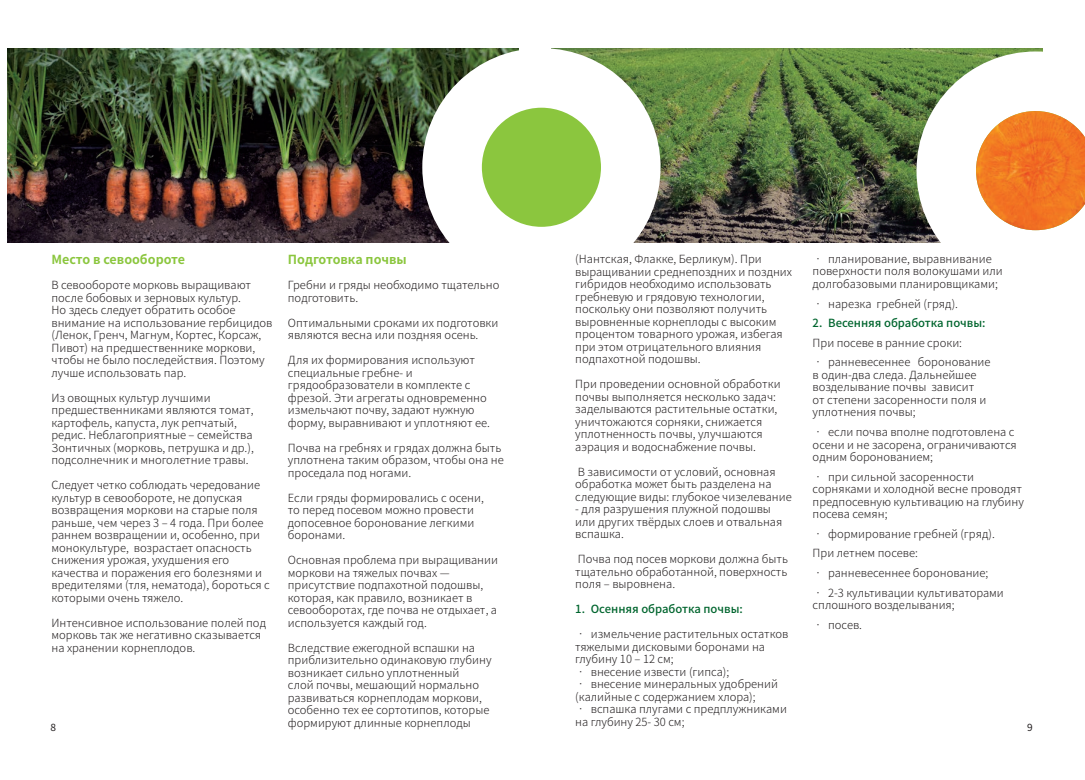
<style>
.page{position:relative;width:1085px;height:780px;background:#fff}
.page>*{position:absolute;margin:0;border:0;box-sizing:border-box;transform-origin:0 0}
.t1{font:700 12.5px "Source Han Sans TC";color:#8bc63e}
.t2{font:300 11.25px/12.5px "Source Han Sans TC";color:#231f20}
.t3{font:500 11.25px "Source Han Sans TC";color:#00652e}
.t4{font:11.25px "Source Sans Pro";color:#231f20}
.s1{font-style:inherit}
</style>
<div class="page">
<img style="left:560px;top:49px;width:481px;height:194px">
<img style="left:7px;top:49px;width:511px;height:194px">
<svg style="left:916px;top:51px;width:127px;height:192px"></svg>
<img style="left:975px;top:111px;width:109px;height:119px">
<div style="left:422px;top:48px;width:238px;height:238px;background:#fff;border-radius:50%"></div>
<div style="left:482px;top:108px;width:119px;height:119px;background:#8bc63e;border-radius:50%"></div>
<p class="t1" style="left:51px;top:252px;width:135px">Место в севообороте</p>
<p class="t2" style="left:51px;top:279px;width:222px">В севообороте морковь выращивают после бобовых и зерновых культур.<br>Но здесь следует обратить особое внимание на использование гербицидов (<span class="s1">Л</span>енок, Гренч, Магнум, Кортес, Корсаж, Пивот) на предшественнике моркови, чтобы не было последействия. Поэтому лучше использовать пар.</p>
<p class="t2" style="left:51px;top:391px;width:204px">Из овощных культур лучшими предшественниками являются томат, картофель, капуста, лук репчатый, редис. Неблагоприятные – семейства Зонтичных (морковь, петрушка и др.), подсолнечник и многолетние травы.</p>
<p class="t2" style="left:51px;top:479px;width:220px">Следует четко соблюдать чередование культур в севообороте, не допуская возвращения моркови на старые поля раньше, чем через 3 – 4 года. При более раннем возвращении и, особенно, при монокультуре, возрастает опасность снижения урожая, ухудшения его качества и поражения его болезнями и вредителями (тля, нематода), бороться с которыми очень тяжело.</p>
<p class="t2" style="left:51px;top:616px;width:216px">Интенсивное использование полей под морковь так же негативно сказывается на хранении корнеплодов.</p>
<p class="t2" style="left:575px;top:253px;width:218px">(Нантская, Флакке, Берликум). При выращивании среднепоздних и поздних гибридов необходимо использовать гребневую и грядовую технологии, поскольку они позволяют получить выровненные корнеплоды с высоким процентом товарного урожая, избегая при этом отрицательного влияния подпахотной подошвы.</p>
<p class="t2" style="left:575px;top:378px;width:207px">При проведении основной обработки почвы выполняется несколько задач: заделываются растительные остатки, уничтожаются сорняки, снижается уплотненность почвы, улучшаются аэрация и водоснабжение почвы.</p>
<p class="t2" style="left:575px;top:465px;width:218px">В зависимости от условий, основная обработка может быть разделена на следующие виды: глубокое чизелевание</p>
<p class="t2" style="left:575px;top:503px;width:208px">- для разрушения плужной подошвы или других твёрдых слоев и отвальная вспашка.</p>
<p class="t2" style="left:575px;top:553px;width:214px;text-align:justify">Почва под посев моркови должна быть тщательно обработанной, поверхность поля – выровнена.</p>
<p class="t3" style="left:575px;top:602px;width:169px">1. Осенняя обработка почвы:</p>
<p class="t2" style="left:575px;top:628px;width:215px">• измельчение растительных остатков тяжелыми дисковыми боронами на глубину 10 – 12 см;</p>
<p class="t2" style="left:575px;top:665px;width:155px">• внесение извести (гипса);</p>
<p class="t2" style="left:575px;top:678px;width:204px">• внесение минеральных удобрений (калийные с содержанием хлора);</p>
<p class="t2" style="left:575px;top:703px;width:213px">• вспашка плугами с предплужниками на глубину 25- 30 см;</p>
<p class="t1" style="left:288px;top:252px;width:120px">Подготовка почвы</p>
<p class="t2" style="left:288px;top:279px;width:213px">Гребни и гряды необходимо тщательно подготовить.</p>
<p class="t2" style="left:288px;top:316px;width:212px">Оптимальными сроками их подготовки являются весна или поздняя осень.</p>
<p class="t2" style="left:288px;top:354px;width:203px">Для их формирования используют специальные гребне- и грядообразователи в комплекте с фрезой. Эти агрегаты одновременно измельчают почву, задают нужную форму, выравнивают и уплотняют ее.</p>
<p class="t2" style="left:288px;top:441px;width:217px">Почва на гребнях и грядах должна быть уплотнена таким образом, чтобы она не проседала под ногами.</p>
<p class="t2" style="left:288px;top:491px;width:197px">Если гряды формировались с осени, то перед посевом можно провести допосевное боронование легкими боронами.</p>
<p class="t2" style="left:288px;top:554px;width:212px">Основная проблема при выращивании моркови на тяжелых почвах — присутствие подпахотной подошвы, которая, как правило, возникает в севооборотах, где почва не отдыхает, а используется каждый год.</p>
<p class="t2" style="left:288px;top:641px;width:205px">Вследствие ежегодной вспашки на приблизительно одинаковую глубину возникает сильно уплотненный<br>слой почвы, мешающий нормально развиваться корнеплодам моркови, особенно тех ее сортотипов, которые формируют длинные корнеплоды</p>
<p class="t2" style="left:812px;top:253px;width:191px">• планирование, выравнивание поверхности поля волокушами или долгобазовыми планировщиками;</p>
<p class="t2" style="left:812px;top:297px;width:147px">• нарезка гребней (гряд).</p>
<p class="t3" style="left:812px;top:317px;width:174px">2. Весенняя обработка почвы:</p>
<p class="t2" style="left:812px;top:336px;width:151px">При посеве в ранние сроки:</p>
<p class="t2" style="left:812px;top:356px;width:179px">• ранневесеннее боронование в один-два следа. Дальнейшее возделывание почвы зависит<br>от степени засоренности поля и уплотнения почвы;</p>
<p class="t2" style="left:812px;top:426px;width:205px">• если почва вполне подготовлена с осени и не засорена, ограничиваются одним боронованием;</p>
<p class="t2" style="left:812px;top:470px;width:213px">• при сильной засоренности сорняками и холодной весне проводят предпосевную культивацию на глубину посева семян;</p>
<p class="t2" style="left:812px;top:524px;width:184px;line-height:19.6px">• формирование гребней (гряд).<br>При летнем посеве:</p>
<p class="t2" style="left:812px;top:566px;width:177px">• ранневесеннее боронование;</p>
<p class="t2" style="left:812px;top:586px;width:193px">• 2-3 культивации культиваторами сплошного возделывания;</p>
<p class="t2" style="left:812px;top:618px;width:51px">• посев.</p>
<p class="t4" style="left:50px;top:720px;width:7px">8</p>
<p class="t4" style="left:1026px;top:720px;width:7px">9</p>
</div>
